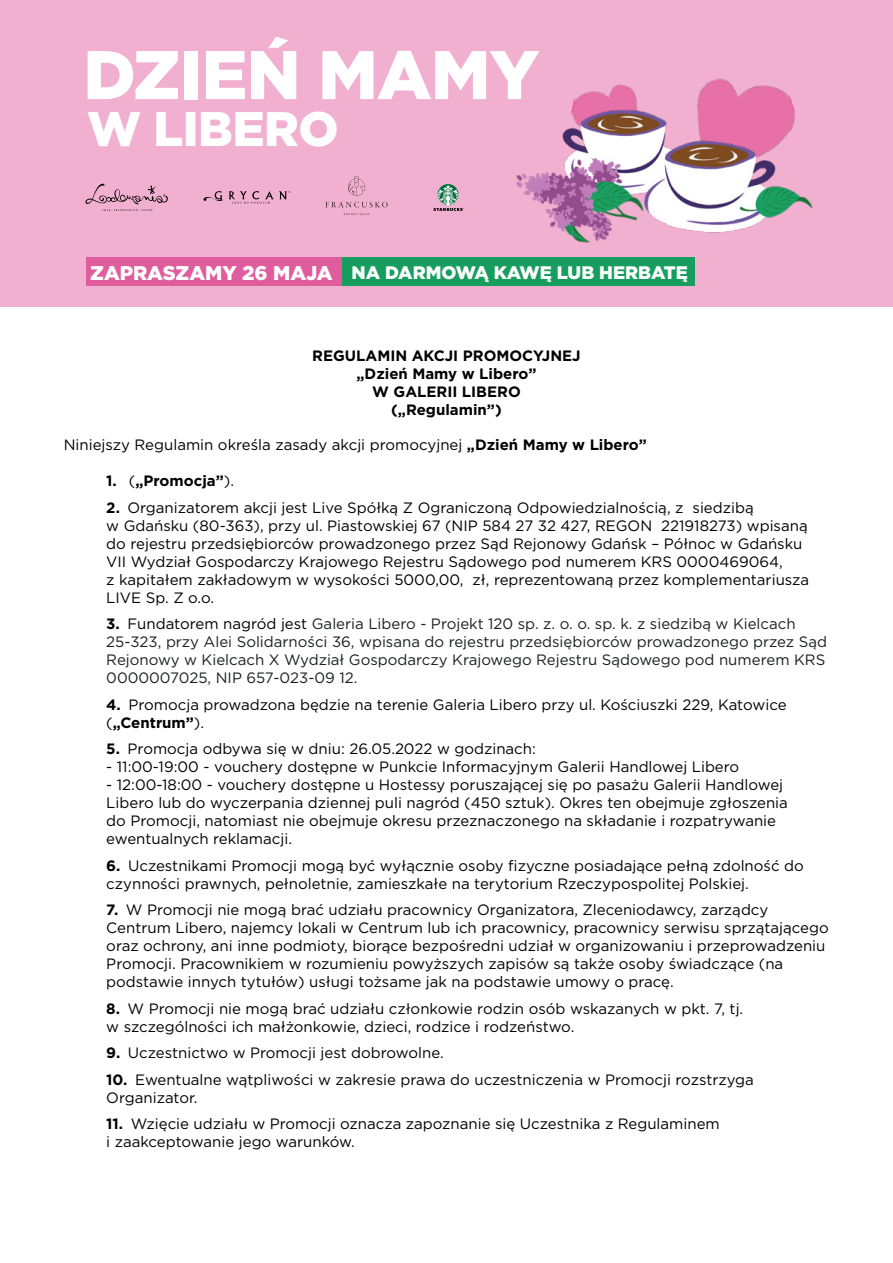
<style>
.page{position:relative;width:893px;height:1263px;background:#fff}
.page>*{position:absolute;margin:0;border:0;box-sizing:border-box;transform-origin:0 0}
.t1{font:900 68.55px "Gotham";letter-spacing:-.01em;color:#fff}
.t2{font:900 48.45px "Gotham";letter-spacing:-.01em;color:#fff}
.t3{font:900 18.15px "Gotham";color:#fff}
.t4{font:15px/18px "Gotham";color:#000}
.t5{font:15px/18px "Gotham";color:#1c1e21}
.t6{font:700 15px/18px "Gotham";color:#000;text-align:center}
.s1{font-size:19.8px}
.s2{font-weight:700}
.s3{font-weight:400}
.s4{font-weight:700;color:#000}
.s5{color:#000}
</style>
<div class="page">
<div style="left:0;top:0;width:893px;height:307px;background:#f1b0d0"></div>
<div style="left:86px;top:258px;width:322px;height:28px;background:#e05d9d"></div>
<div style="left:342px;top:258px;width:353px;height:28px;background:#179e5f"></div>
<img style="left:698px;top:78px;width:93px;height:20px">
<img style="left:577px;top:84px;width:60px;height:14px">
<img style="left:479px;top:98px;width:334px;height:160px">
<svg style="left:203px;top:191px;width:19px;height:10px"></svg>
<svg style="left:229px;top:191px;width:61px;height:13px"></svg>
<svg style="left:326px;top:202px;width:62px;height:5px"></svg>
<svg style="left:344px;top:213px;width:25px;height:2px"></svg>
<svg style="left:348px;top:176px;width:17px;height:20px"></svg>
<svg style="left:85px;top:184px;width:83px;height:27px"></svg>
<svg style="left:433px;top:184px;width:31px;height:27px"></svg>
<h1 class="t1" style="left:83px;top:28px;width:457px">DZIEŃ MAMY</h1>
<h2 class="t2" style="left:87px;top:95px;width:253px">W LIBERO</h2>
<p class="t3" style="left:90px;top:260px;width:599px"><span class="s1">ZAPRASZAMY 26 MAJA</span> NA DARMOWĄ KAWĘ LUB HERBATĘ</p>
<p class="t6" style="left:312px;top:347px;width:270px">REGULAMIN AKCJI PROMOCYJNEJ „Dzień Mamy w Libero”<br>W GALERII LIBERO<br>(„Regulamin”)</p>
<p class="t4" style="left:64px;top:436px;width:585px">Niniejszy Regulamin określa zasady akcji promocyjnej <span class="s2">„Dzień Mamy w Libero”</span></p>
<p class="t6" style="left:106px;top:472px;width:129px">1. <span class="s3">(</span>„Promocja”<span class="s3">).</span></p>
<p class="t4" style="left:106px;top:498px;width:704px"><span class="s2">2.</span> Organizatorem akcji jest Live Spółką Z Ograniczoną Odpowiedzialnością, z siedzibą<br>w Gdańsku (80-363), przy ul. Piastowskiej 67 (NIP 584 27 32 427, REGON 221918273) wpisaną do rejestru przedsiębiorców prowadzonego przez Sąd Rejonowy Gdańsk – Północ w Gdańsku VII Wydział Gospodarczy Krajowego Rejestru Sądowego pod numerem KRS 0000469064,<br>z kapitałem zakładowym w wysokości 5000,00, zł, reprezentowaną przez komplementariusza LIVE Sp. Z o.o.</p>
<p class="t5" style="left:106px;top:615px;width:722px"><span class="s4">3.</span> <span class="s5">Fundatorem nagród jest</span> Galeria Libero - Projekt 120 sp. z. o. o. sp. k. z siedzibą w Kielcach 25-323, przy Alei Solidarności 36, wpisana do rejestru przedsiębiorców prowadzonego przez Sąd Rejonowy w Kielcach X Wydział Gospodarczy Krajowego Rejestru Sądowego pod numerem KRS 0000007025, NIP 657-023-09 12.</p>
<p class="t4" style="left:106px;top:695px;width:682px"><span class="s2">4.</span> Promocja prowadzona będzie na terenie Galeria Libero przy ul. Kościuszki 229, Katowice (<span class="s2">„Centrum”</span>).</p>
<p class="t4" style="left:106px;top:740px;width:431px"><span class="s2">5.</span> Promocja odbywa się w dniu: 26.05.2022 w godzinach:</p>
<p class="t4" style="left:106px;top:758px;width:634px">- 11:00-19:00 - vouchery dostępne w Punkcie Informacyjnym Galerii Handlowej Libero</p>
<p class="t4" style="left:106px;top:776px;width:683px">- 12:00-18:00 - vouchery dostępne u Hostessy poruszającej się po pasażu Galerii Handlowej Libero lub do wyczerpania dziennej puli nagród (450 sztuk). Okres ten obejmuje zgłoszenia do Promocji, natomiast nie obejmuje okresu przeznaczonego na składanie i rozpatrywanie ewentualnych reklamacji.</p>
<p class="t4" style="left:106px;top:856px;width:699px"><span class="s2">6.</span> Uczestnikami Promocji mogą być wyłącznie osoby fizyczne posiadające pełną zdolność do czynności prawnych, pełnoletnie, zamieszkałe na terytorium Rzeczypospolitej Polskiej.</p>
<p class="t4" style="left:106px;top:901px;width:724px"><span class="s2">7.</span> W Promocji nie mogą brać udziału pracownicy Organizatora, Zleceniodawcy, zarządcy Centrum Libero, najemcy lokali w Centrum lub ich pracownicy, pracownicy serwisu sprzątającego oraz ochrony, ani inne podmioty, biorące bezpośredni udział w organizowaniu i przeprowadzeniu Promocji. Pracownikiem w rozumieniu powyższych zapisów są także osoby świadczące (na podstawie innych tytułów) usługi tożsame jak na podstawie umowy o pracę.</p>
<p class="t4" style="left:106px;top:999px;width:638px"><span class="s2">8.</span> W Promocji nie mogą brać udziału członkowie rodzin osób wskazanych w pkt. 7, tj. w szczególności ich małżonkowie, dzieci, rodzice i rodzeństwo.</p>
<p class="t4" style="left:106px;top:1044px;width:339px"><span class="s2">9.</span> Uczestnictwo w Promocji jest dobrowolne.</p>
<p class="t4" style="left:106px;top:1070px;width:649px"><span class="s2">10.</span> Ewentualne wątpliwości w zakresie prawa do uczestniczenia w Promocji rozstrzyga<br>Organizator.</p>
<p class="t4" style="left:106px;top:1115px;width:615px"><span class="s2">11.</span> Wzięcie udziału w Promocji oznacza zapoznanie się Uczestnika z Regulaminem i zaakceptowanie jego warunków.</p>
</div>
